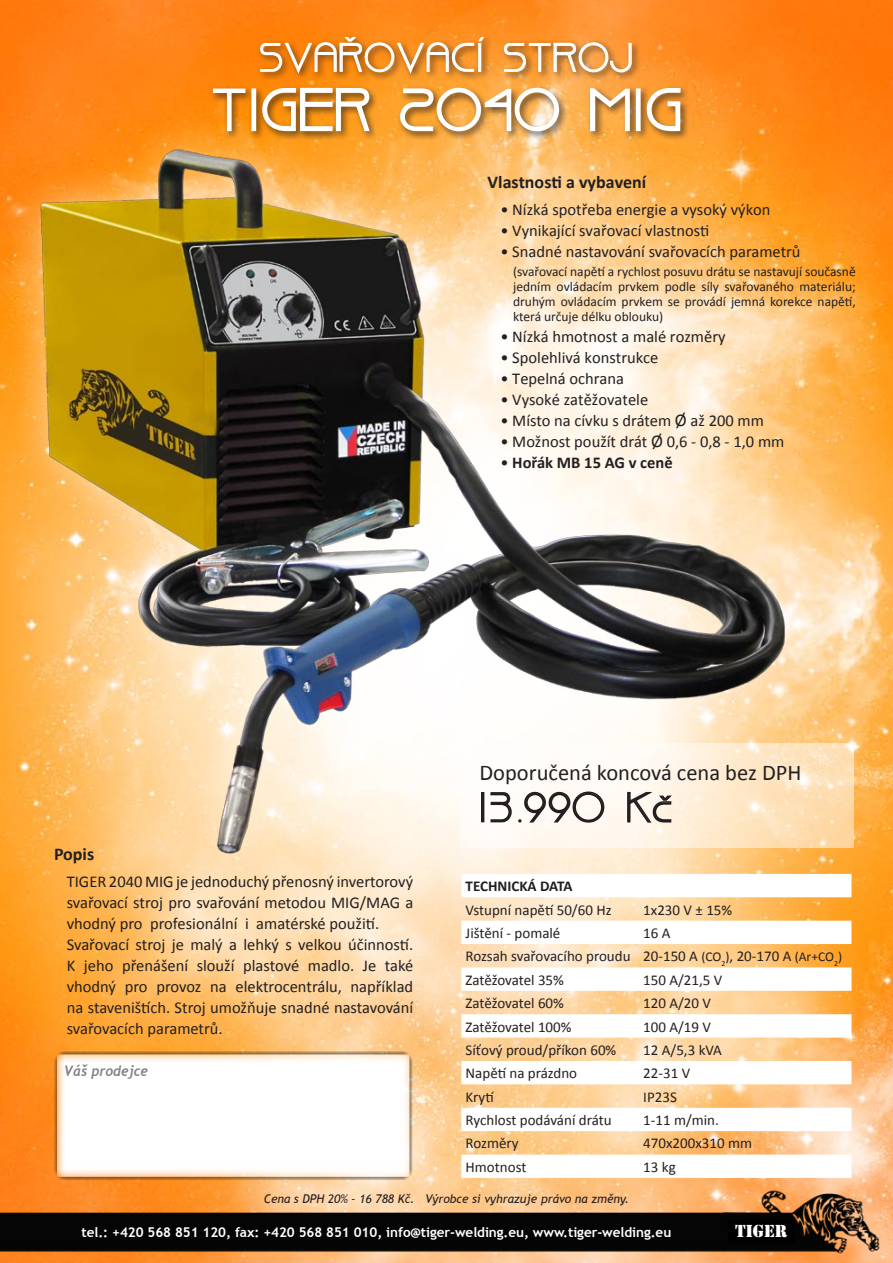
<style>
.page{position:relative;width:893px;height:1263px;background:#fff}
.page>*{position:absolute;margin:0;border:0;box-sizing:border-box;transform-origin:0 0}
.t1{font:56.55px "Brisk";letter-spacing:.005em;color:#fff}
.t2{font:40.5px "Brisk";color:#231f20}
.t3{font:38.4px "Brisk";letter-spacing:.005em;color:#fff}
.t4{font:22.5px "Calibri";color:#231f20}
.t5{font:700 18px "Calibri";color:#231f20}
.t6{font:18px "Stencil";color:#fff}
.t7{font:16.5px/21px "Calibri";color:#231f20}
.t8{font:700 16.5px "Calibri";color:#231f20}
.t9{font:15px/23.4px "Calibri";color:#231f20}
.t10{font:700 15px "Calibri";color:#231f20}
.t11{font:italic 700 14.4px "Trebuchet";color:#808285;scale:.94 1}
.t12{font:13.5px/15px "Calibri";color:#231f20;text-align:justify}
.t13{font:700 13.5px "Trebuchet MS";letter-spacing:-.005em;color:#fff}
.t14{font:italic 12px "Trebuchet MS";color:#231f20}
.s1{font-size:18px}
.s2{font-weight:400}
.s3{font-size:13.5px}
</style>
<div class="page">
<img style="left:0;top:0;width:893px;height:1263px">
<div style="left:55px;top:1053px;width:356px;height:125px;background:#fff"></div>
<div style="left:209px;top:33px;width:481px;height:107px;background:#231f20;opacity:.75"></div>
<svg style="left:259px;top:36px;width:227px;height:39px;background:#e69745"></svg>
<svg style="left:503px;top:42px;width:129px;height:31px;background:#e4a565"></svg>
<svg style="left:212px;top:87px;width:35px;height:20px"></svg>
<div style="left:251px;top:88px;width:5px;height:43px;border:2px solid #fff"></div>
<svg style="left:261px;top:87px;width:110px;height:20px"></svg>
<svg style="left:399px;top:87px;width:161px;height:20px"></svg>
<svg style="left:589px;top:87px;width:42px;height:20px"></svg>
<div style="left:636px;top:88px;width:5px;height:43px;border:2px solid #fff"></div>
<svg style="left:646px;top:87px;width:36px;height:20px"></svg>
<svg style="left:461px;top:874px;width:390px;height:304px"></svg>
<div style="left:0;top:107px;width:817px;height:778px;background:#fff;opacity:.5"></div>
<img style="left:16px;top:138px;width:782px;height:724px">
<svg style="left:460px;top:743px;width:393px;height:104px"></svg>
<img style="left:0;top:1185px;width:883px;height:71px">
<div style="left:728px;top:1220px;width:66px;height:22px;background:#000"></div>
<div style="left:481px;top:792px;width:3px;height:30px;border:2px solid #231f20"></div>
<svg style="left:490px;top:791px;width:115px;height:33px"></svg>
<svg style="left:626px;top:791px;width:48px;height:32px"></svg>
<h3 class="t3" style="left:259px;top:37px;width:377px">SVAŘOVACÍ STROJ</h3>
<h1 class="t1" style="left:211px;top:79px;width:472px">TIGER 2040 MIG</h1>
<p class="t5" style="left:488px;top:171px;width:160px">Vlastnosti a vybavení</p>
<p class="t7" style="left:500px;top:198px;width:272px">• Nízká spotřeba energie a vysoký výkon</p>
<p class="t7" style="left:500px;top:219px;width:211px">• Vynikající svařovací vlastnosti</p>
<p class="t7" style="left:500px;top:240px;width:302px">• Snadné nastavování svařovacích parametrů</p>
<p class="t12" style="left:513px;top:264px;width:344px">(svařovací napětí a rychlost posuvu drátu se nastavují současně jedním ovládacím prvkem podle síly svařovaného materiálu; druhým ovládacím prvkem se provádí jemná korekce napětí, která určuje délku oblouku)</p>
<p class="t7" style="left:500px;top:326px;width:227px">• Nízká hmotnost a malé rozměry</p>
<p class="t7" style="left:500px;top:347px;width:160px">• Spolehlivá konstrukce</p>
<p class="t7" style="left:500px;top:368px;width:125px">• Tepelná ochrana</p>
<p class="t7" style="left:500px;top:389px;width:149px">• Vysoké zatěžovatele</p>
<p class="t7" style="left:500px;top:410px;width:265px">• Místo na cívku s drátem <span class="s1">Ø</span> až 200 mm</p>
<p class="t7" style="left:500px;top:431px;width:285px">• Možnost použít drát <span class="s1">Ø</span> 0,6 - 0,8 - 1,0 mm</p>
<p class="t8" style="left:500px;top:453px;width:174px"><span class="s2">•</span> Hořák MB 15 AG v ceně</p>
<p class="t5" style="left:54px;top:843px;width:42px">Popis</p>
<p class="t7" style="left:67px;top:870px;width:348px">TIGER 2040 MIG je jednoduchý přenosný invertorový svařovací stroj pro svařování metodou MIG/MAG a vhodný pro profesionální i amatérské použití.<br>Svařovací stroj je malý a lehký s velkou účinností.<br>K jeho přenášení slouží plastové madlo. Je také vhodný pro provoz na elektrocentrálu, například na staveništích. Stroj umožňuje snadné nastavování svařovacích parametrů.</p>
<p class="t11" style="left:64px;top:1062px;width:91px">Váš prodejce</p>
<h3 class="t4" style="left:479px;top:758px;width:324px">Doporučená koncová cena bez DPH</h3>
<h2 class="t2" style="left:479px;top:785px;width:195px">13.990 KČ</h2>
<p class="t10" style="left:466px;top:877px;width:108px">TECHNICKÁ DATA</p>
<p class="t9" style="left:466px;top:897px;width:147px">Vstupní napětí 50/60 Hz</p>
<p class="t9" style="left:643px;top:897px;width:90px">1x230 V ± 15%</p>
<p class="t9" style="left:466px;top:920px;width:96px">Jištění - pomalé</p>
<p class="t9" style="left:466px;top:920px;width:378px;text-indent:178px">16 A<br>Rozsah svařovacího proudu 20-150 A <span class="s3">(CO</span><sub>2</sub><span class="s3">)</span>, 20-170 A <span class="s3">(Ar+CO</span><sub>2</sub><span class="s3">)<br></span>Zatěžovatel 35%</p>
<p class="t9" style="left:643px;top:967px;width:81px">150 A/21,5 V</p>
<p class="t9" style="left:466px;top:991px;width:100px">Zatěžovatel 60%</p>
<p class="t9" style="left:643px;top:991px;width:69px">120 A/20 V</p>
<p class="t9" style="left:466px;top:1014px;width:107px">Zatěžovatel 100%</p>
<p class="t9" style="left:643px;top:1014px;width:69px">100 A/19 V</p>
<p class="t9" style="left:466px;top:1037px;width:152px">Síťový proud/příkon 60%</p>
<p class="t9" style="left:643px;top:1037px;width:80px">12 A/5,3 kVA</p>
<p class="t9" style="left:466px;top:1061px;width:113px">Napětí na prázdno</p>
<p class="t9" style="left:643px;top:1061px;width:48px">22-31 V</p>
<p class="t9" style="left:466px;top:1084px;width:30px">Krytí</p>
<p class="t9" style="left:643px;top:1084px;width:35px">IP23S</p>
<p class="t9" style="left:466px;top:1108px;width:147px">Rychlost podávání drátu</p>
<p class="t9" style="left:643px;top:1108px;width:77px">1-11 m/min.</p>
<p class="t9" style="left:466px;top:1131px;width:55px">Rozměry</p>
<p class="t9" style="left:643px;top:1131px;width:110px">470x200x310 mm</p>
<p class="t9" style="left:466px;top:1154px;width:62px">Hmotnost</p>
<p class="t9" style="left:643px;top:1154px;width:34px">13 kg</p>
<p class="t14" style="left:264px;top:1191px;width:367px">Cena s DPH 20% - 16 788 Kč. Výrobce si vyhrazuje právo na změny.</p>
<p class="t13" style="left:82px;top:1224px;width:591px">tel.: +420 568 851 120, fax: +420 568 851 010, info@tiger-welding.eu, www.tiger-welding.eu</p>
<p class="t6" style="left:735px;top:1221px;width:54px">tiger</p>
</div>
